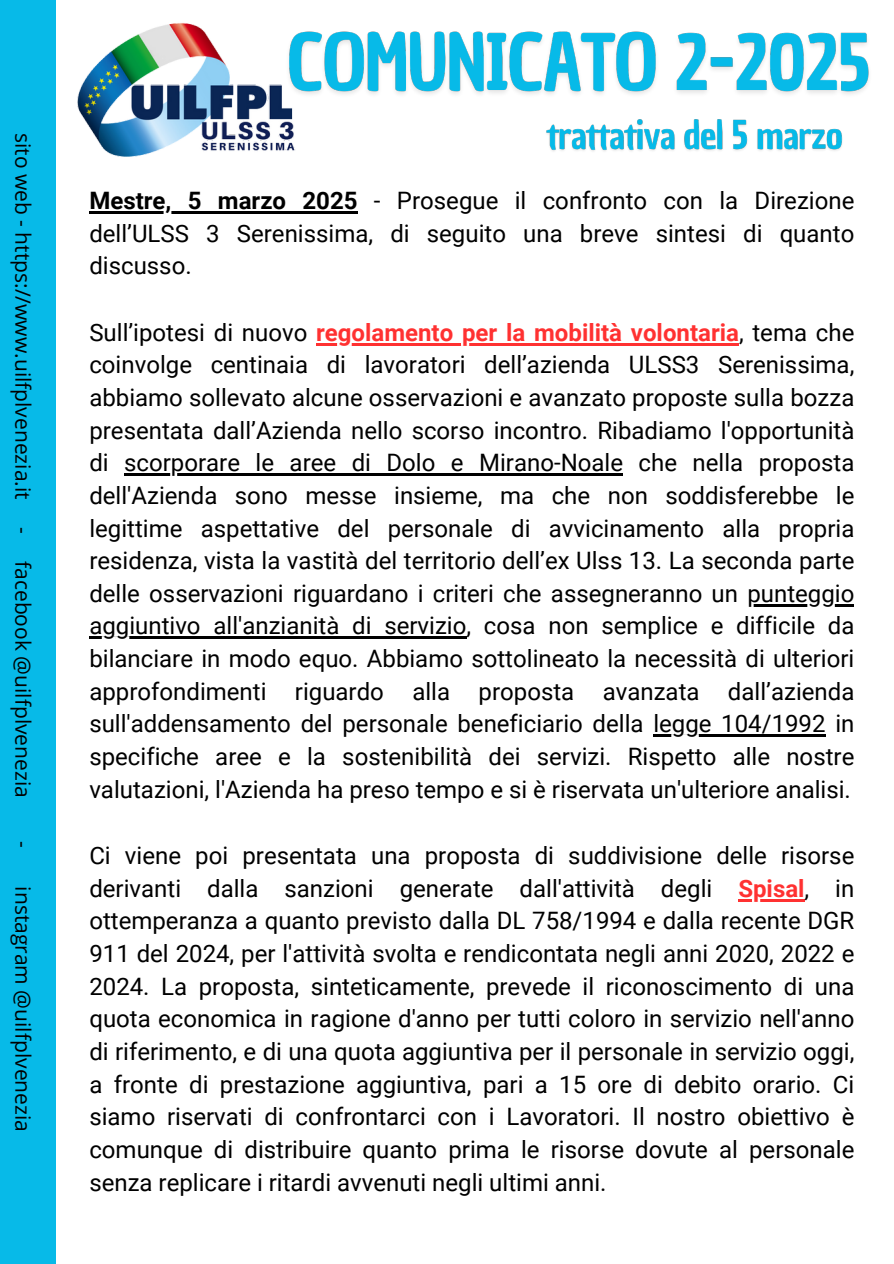
<style>
.page{position:relative;width:894px;height:1264px;background:#fff}
.page>*{position:absolute;margin:0;border:0;box-sizing:border-box;transform-origin:0 0}
.t1{font:25.5px "Chau Philomene One";color:#000}
.t2{font:24px/32.7px "Roboto";color:#000;text-align:justify}
.t3{font:700 24px "Roboto";color:#ff3131}
.t4{font:21px "Open Sans";color:#000}
.s1{font-weight:700}
.s2{font-weight:400;color:#000}
.s3{font-weight:700;color:#ff3131}
</style>
<div class="page">
<img style="left:77px;top:23px;width:219px;height:134px">
<hr style="left:89px;top:211px;width:268px;height:2px;background:#000">
<hr style="left:316px;top:343px;width:422px;height:2px;background:#ff3131">
<hr style="left:124px;top:473px;width:499px;height:3px;background:#000">
<hr style="left:747px;top:604px;width:107px;height:2px;background:#000">
<hr style="left:89px;top:636px;width:377px;height:3px;background:#000">
<hr style="left:653px;top:734px;width:172px;height:3px;background:#000">
<hr style="left:738px;top:899px;width:66px;height:2px;background:#ff3131">
<div style="left:0;top:0;width:56px;height:1263px;background:#07bae8"></div>
<img style="left:280px;top:23px;width:589px;height:93px">
<img style="left:540px;top:110px;width:308px;height:41px">
<p class="t4" style="left:38px;top:133px;width:368px;rotate:90deg">sito web - https://www.uilfplvenezia.it</p>
<p class="t4" style="left:38px;top:527px;width:272px;rotate:90deg">- facebook @uilfplvenezia</p>
<p class="t1" style="left:36px;top:789px;width:209px;rotate:90deg">www.uilfplvenezia.it</p>
<p class="t4" style="left:38px;top:841px;width:292px;rotate:90deg">- instagram @uilfplvenezia</p>
<p class="t2" style="left:89px;top:184px;width:766px"><span class="s1">Mestre, 5 marzo 2025</span> - Prosegue il confronto con la Direzione dell’ULSS 3 Serenissima, di seguito una breve sintesi di quanto discusso.</p>
<h3 class="t3" style="left:89px;top:318px;width:766px"><span class="s2">Sull’ipotesi di nuovo</span> regolamento per la mobilità volontaria<span class="s2">, tema che</span></h3>
<p class="t2" style="left:89px;top:349px;width:766px">coinvolge centinaia di lavoratori dell’azienda ULSS3 Serenissima, abbiamo sollevato alcune osservazioni e avanzato proposte sulla bozza presentata dall’Azienda nello scorso incontro. Ribadiamo l'opportunità di</p>
<p class="t2" style="left:89px;top:447px;width:766px;text-indent:35px">scorporare le aree di Dolo e Mirano-Noale che nella proposta dell'Azienda sono messe insieme, ma che non soddisferebbe le legittime aspettative del personale di avvicinamento alla propria residenza, vista la vastità del territorio dell’ex Ulss 13. La seconda parte delle osservazioni riguardano i criteri che assegneranno un punteggio</p>
<h3 class="t2" style="left:89px;top:610px;width:766px">aggiuntivo all'anzianità di servizio, cosa non semplice e difficile da bilanciare in modo equo. Abbiamo sottolineato la necessità di ulteriori approfondimenti riguardo alla proposta avanzata dall’azienda sull'addensamento del personale beneficiario della legge 104/1992 in</h3>
<h3 class="t2" style="left:89px;top:740px;width:766px">specifiche aree e la sostenibilità dei servizi. Rispetto alle nostre valutazioni, l'Azienda ha preso tempo e si è riservata un'ulteriore analisi.</h3>
<h3 class="t2" style="left:89px;top:839px;width:766px">Ci viene poi presentata una proposta di suddivisione delle risorse derivanti dalla sanzioni generate dall'attività degli</h3>
<p class="t2" style="left:89px;top:872px;width:766px;text-indent:648px"><span class="s3">Spisal</span>, in ottemperanza a quanto previsto dalla DL 758/1994 e dalla recente DGR 911 del 2024, per l'attività svolta e rendicontata negli anni 2020, 2022 e 2024. La proposta, sinteticamente, prevede il riconoscimento di una quota economica in ragione d'anno per tutti coloro in servizio nell'anno di riferimento, e di una quota aggiuntiva per il personale in servizio oggi, a fronte di prestazione aggiuntiva, pari a 15 ore di debito orario. Ci siamo riservati di confrontarci con i Lavoratori. Il nostro obiettivo è comunque di distribuire quanto prima le risorse dovute al personale senza replicare i ritardi avvenuti negli ultimi anni.</p>
</div>
